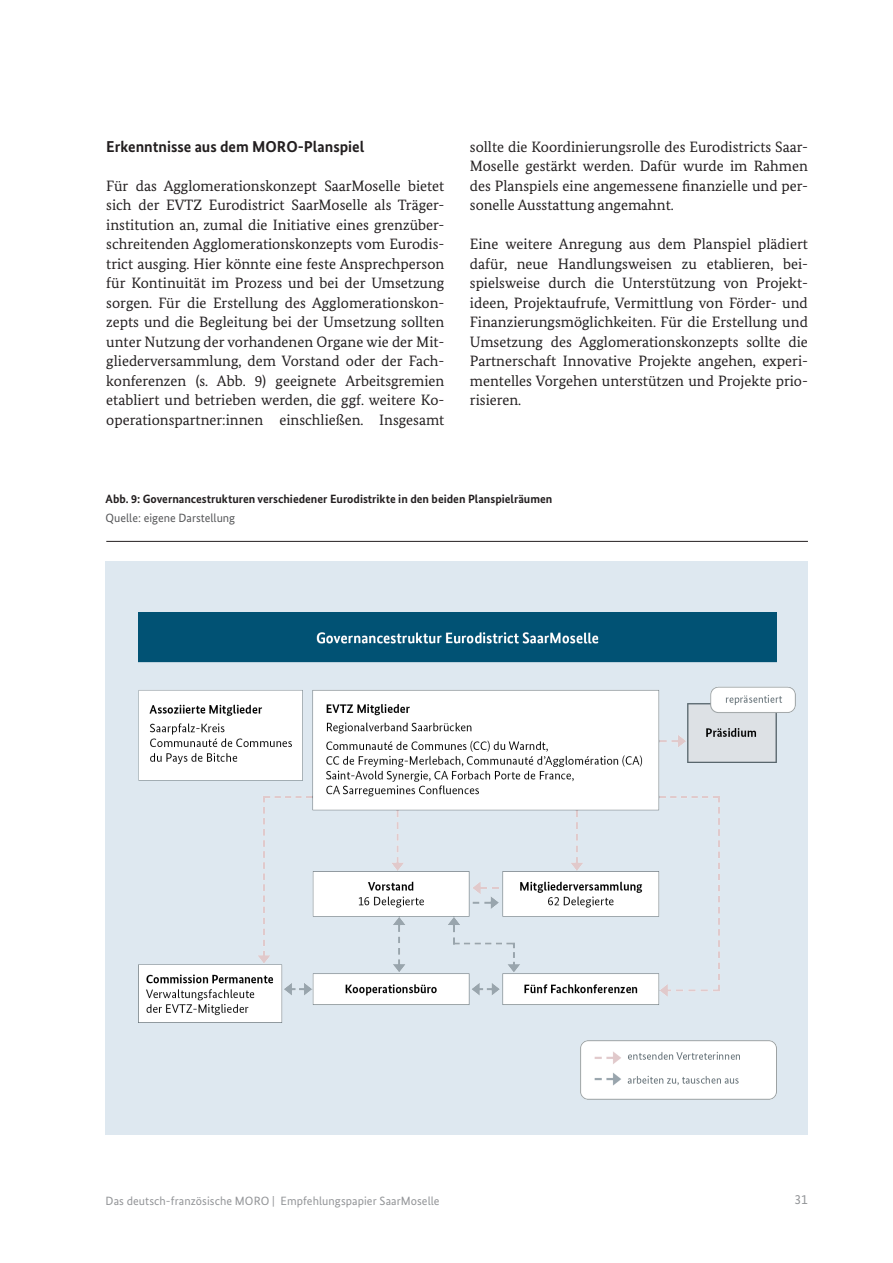
<style>
.page{position:relative;width:893px;height:1263px;background:#fff}
.page>*{position:absolute;margin:0;border:0;box-sizing:border-box;transform-origin:0 0}
.Inhalt_2_Hierarchie{font:700 15.75px "Bundes Sans";color:#231f20}
.Text_Fließtext{font:15px/19.5px "Bundes Serif";color:#231f20;text-align:justify}
.t1{font:13.5px "Bundes Sans";color:#939598}
.Überschrift_Abbildun{font:700 12px "Bundes Sans";color:#231f20}
.t2{font:12px "Bundes Sans";letter-spacing:.005em;color:#939598}
.Überschrift_Abbildun-2{font:12px "Bundes Sans";color:#57585a}
</style>
<div class="page">
<div style="left:106px;top:561px;width:702px;height:574px;background:#dee8f0"></div>
<hr style="left:106px;top:541px;width:702px;height:1px;background:#231f20">
<img style="left:138px;top:612px;width:657px;height:488px">
<p class="Inhalt_2_Hierarchie" style="left:106px;top:136px;width:260px">Erkenntnisse aus dem MORO-Planspiel</p>
<p class="Text_Fließtext" style="left:106px;top:175px;width:340px">Für das Agglomerationskonzept SaarMoselle bietet sich der EVTZ Eurodistrict SaarMoselle als Träger&shy;institution an, zumal die Initiative eines grenzüber&shy;schreitenden Agglomerationskonzepts vom Eurodis&shy;trict ausging. Hier könnte eine feste Ansprechperson für Kontinuität im Prozess und bei der Umsetzung sorgen. Für die Erstellung des Agglomerationskon&shy;zepts und die Begleitung bei der Umsetzung sollten unter Nutzung der vorhandenen Organe wie der Mit&shy;gliederversammlung, dem Vorstand oder der Fach&shy;konferenzen (s. Abb. 9) geeignete Arbeitsgremien etabliert und betrieben werden, die ggf. weitere Ko&shy;operationspartner:innen einschließen. Insgesamt</p>
<p class="Text_Fließtext" style="left:470px;top:136px;width:340px">sollte die Koordinierungsrolle des Eurodistricts Saar-Moselle gestärkt werden. Dafür wurde im Rahmen des Planspiels eine angemessene finanzielle und per&shy;sonelle Ausstattung angemahnt.</p>
<p class="Text_Fließtext" style="left:470px;top:234px;width:340px">Eine weitere Anregung aus dem Planspiel plädiert dafür, neue Handlungsweisen zu etablieren, bei&shy;spielsweise durch die Unterstützung von Projekt&shy;ideen, Projektaufrufe, Vermittlung von Förder- und Finanzierungsmöglichkeiten. Für die Erstellung und Umsetzung des Agglomerationskonzepts sollte die Partnerschaft Innovative Projekte angehen, experi&shy;mentelles Vorgehen unterstützen und Projekte prio&shy;risieren.</p>
<p class="Überschrift_Abbildun" style="left:106px;top:491px;width:448px">Abb. 9: Governancestrukturen verschiedener Eurodistrikte in den beiden Planspielräumen</p>
<p class="Überschrift_Abbildun-2" style="left:106px;top:511px;width:131px">Quelle: eigene Darstellung</p>
<p class="t2" style="left:106px;top:1193px;width:336px">Das deutsch-französische MORO | Empfehlungspapier SaarMoselle</p>
<p class="t1" style="left:794px;top:1191px;width:15px">31</p>
</div>
